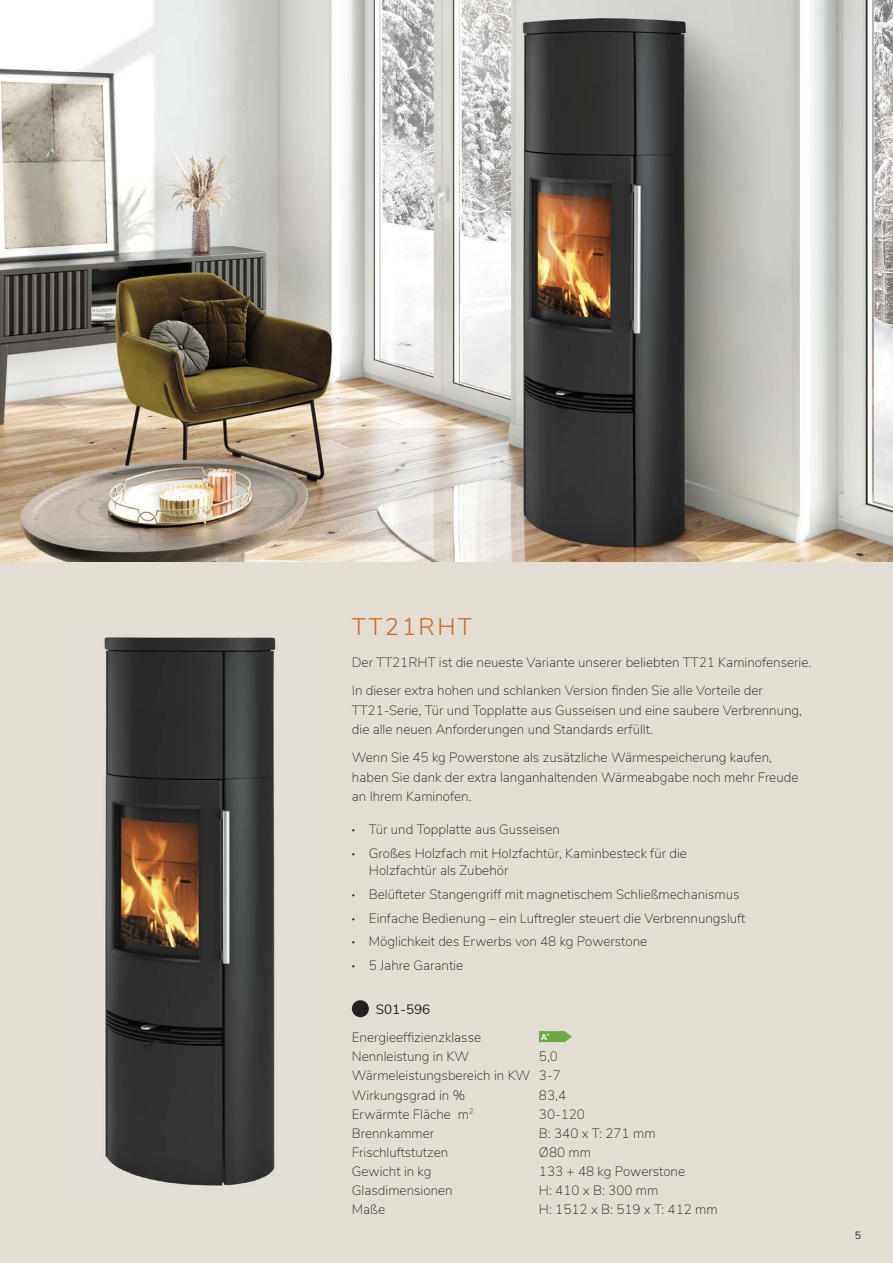
<style>
.page{position:relative;width:893px;height:1263px;background:#fff}
.page>*{position:absolute;margin:0;border:0;box-sizing:border-box;transform-origin:0 0}
.t1{font:300 24px "Nunito Sans";letter-spacing:.1em;color:#d0661c}
.t2{font:200 13.5px/24px "Nunito Sans";color:#222221}
.t3{font:13.5px "Nunito Sans";color:#222221}
.t4{font:10.5px "Nunito Sans";color:#222221}
.t5{font:700 8.4px "Univers";color:#fff}
.s1{font-weight:700}
</style>
<div class="page">
<div style="left:0;top:523px;width:893px;height:740px;background:#e2ded4"></div>
<img style="left:104px;top:637px;width:172px;height:549px">
<img style="left:0;top:0;width:893px;height:561px">
<div style="left:352px;top:1000px;width:17px;height:17px;background:#222221;border-radius:50%"></div>
<svg style="left:539px;top:1031px;width:33px;height:11px"></svg>
<h1 class="t1" style="left:352px;top:609px;width:122px">TT21RHT</h1>
<p class="t2" style="left:352px;top:648px;width:461px;line-height:28px">Der TT21RHT ist die neueste Variante unserer beliebten TT21 Kaminofenserie.<br>In dieser extra hohen und schlanken Version finden Sie alle Vorteile der</p>
<p class="t2" style="left:352px;top:700px;width:452px;line-height:19.5px">TT21-Serie, Tür und Topplatte aus Gusseisen und eine saubere Verbrennung, die alle neuen Anforderungen und Standards erfüllt.</p>
<p class="t2" style="left:352px;top:747px;width:448px;line-height:19.5px">Wenn Sie 45 kg Powerstone als zusätzliche Wärmespeicherung kaufen, haben Sie dank der extra langanhaltenden Wärmeabgabe noch mehr Freude an Ihrem Kaminofen.</p>
<p class="t2" style="left:352px;top:817px;width:337px"><span class="s1">·</span> Tür und Topplatte aus Gusseisen<br><span class="s1">·</span> Großes Holzfach mit Holzfachtür, Kaminbesteck für die</p>
<p class="t2" style="left:352px;top:857px;width:395px;text-indent:17px">Holzfachtür als Zubehör<br><span class="s1">·</span> Belüfteter Stangengriff mit magnetischem Schließmechanismus <span class="s1">·</span> Einfache Bedienung – ein Luftregler steuert die Verbrennungsluft <span class="s1">·</span> Möglichkeit des Erwerbs von 48 kg Powerstone<br><span class="s1">·</span> 5 Jahre Garantie</p>
<p class="t3" style="left:376px;top:1000px;width:56px">S01-596</p>
<p class="t2" style="left:352px;top:1025px;width:131px">Energieeffizienzklasse</p>
<p class="t5" style="left:541px;top:1032px;width:10px">A<sup>+</sup></p>
<p class="t2" style="left:352px;top:1044px;width:119px">Nennleistung in KW</p>
<p class="t2" style="left:352px;top:1046px;width:210px;line-height:19.2px;text-indent:187px">5,0<br>Wärmeleistungsbereich in KW 3-7<br>Wirkungsgrad in %</p>
<p class="t2" style="left:539px;top:1082px;width:29px">83,4</p>
<p class="t2" style="left:352px;top:1101px;width:123px">Erwärmte Fläche m<sup>2</sup></p>
<p class="t2" style="left:539px;top:1101px;width:48px">30-120</p>
<p class="t2" style="left:352px;top:1120px;width:84px">Brennkammer</p>
<p class="t2" style="left:539px;top:1120px;width:118px">B: 340 x T: 271 mm</p>
<p class="t2" style="left:352px;top:1140px;width:98px">Frischluftstutzen</p>
<p class="t2" style="left:539px;top:1140px;width:54px">Ø80 mm</p>
<p class="t2" style="left:352px;top:1159px;width:81px">Gewicht in kg</p>
<p class="t2" style="left:539px;top:1159px;width:148px">133 + 48 kg Powerstone</p>
<p class="t2" style="left:352px;top:1178px;width:102px">Glasdimensionen</p>
<p class="t2" style="left:539px;top:1178px;width:121px">H: 410 x B: 300 mm</p>
<p class="t2" style="left:352px;top:1197px;width:35px">Maße</p>
<p class="t2" style="left:539px;top:1197px;width:180px">H: 1512 x B: 519 x T: 412 mm</p>
<p class="t4" style="left:855px;top:1227px;width:8px">5</p>
</div>
